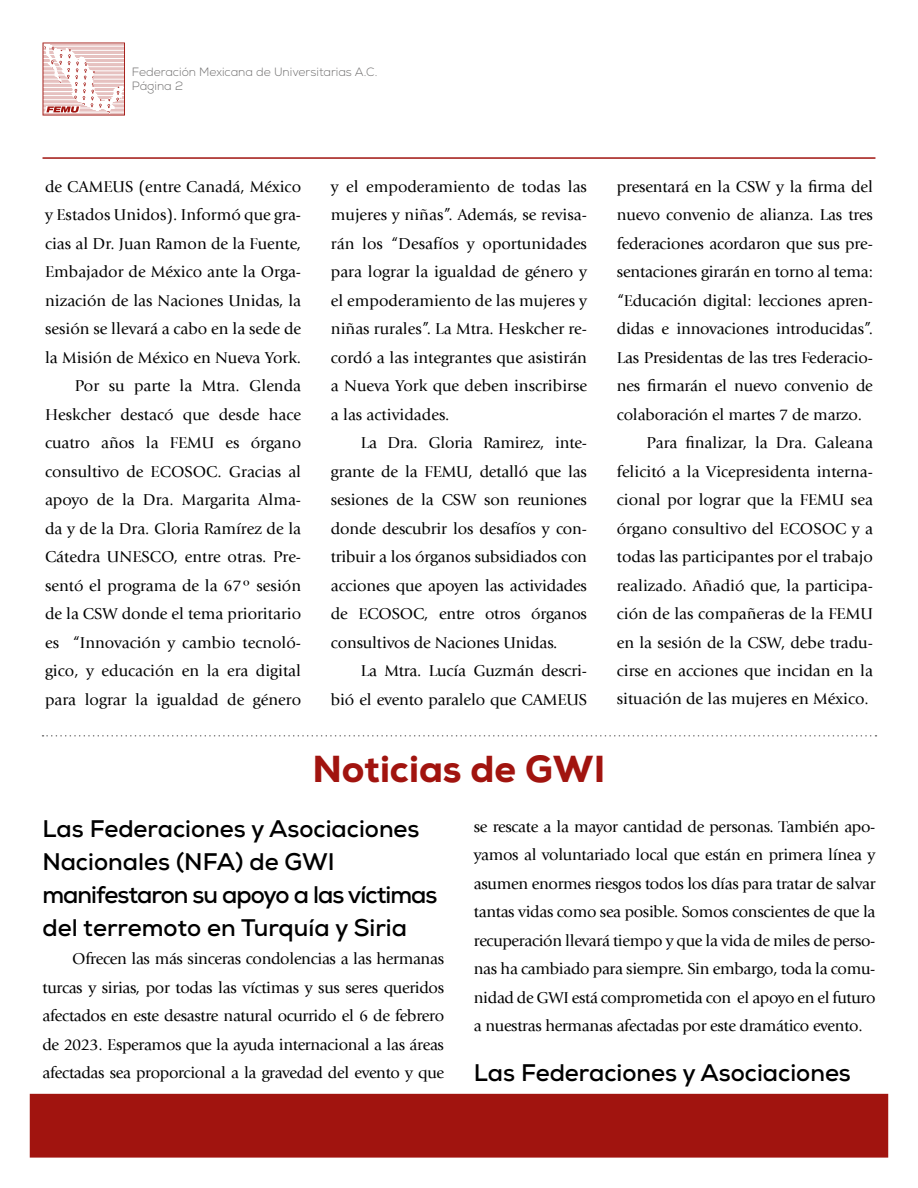
<style>
.page{position:relative;width:918px;height:1188px;background:#fff}
.page>*{position:absolute;margin:0;border:0;box-sizing:border-box;transform-origin:0 0}
.t1{font:800 37.5px "Nexa";color:#a1140f}
.t2{font:700 24px/33px "Nexa";color:#000}
.t3{font:16.5px/28.5px "Giovanni LT";color:#000;text-align:justify}
.t4{font:300 12px/14.4px "Nexa";color:#706f6f}
</style>
<div class="page">
<div style="left:30px;top:1094px;width:858px;height:64px;background:#a1140f"></div>
<svg style="left:43px;top:43px;width:82px;height:73px"></svg>
<hr style="left:43px;top:157px;width:832px;height:2px;background:#a11510">
<svg style="left:43px;top:735px;width:833px;height:2px"></svg>
<p class="t4" style="left:132px;top:65px;width:247px">Federación Mexicana de Universitarias A.C.<br>Página 2</p>
<p class="t3" style="left:45px;top:172px;width:258px;text-align:right">de CAMEUS (entre Canadá, México y Estados Unidos). Informó que gra&shy;cias al Dr. Juan Ramon de la Fuente,<br>Embajador de México ante la Orga&shy;nización de las Naciones Unidas, la sesión se llevará a cabo en la sede de la Misión de México en Nueva York.<br>Por su parte la Mtra. Glenda<br>Heskcher destacó que desde hace cuatro años la FEMU es órgano consultivo de ECOSOC. Gracias al apoyo de la Dra. Margarita Alma&shy;da y de la Dra. Gloria Ramírez de la<br>Cátedra UNESCO, entre otras. Pre&shy;sentó el programa de la 67º sesión de la CSW donde el tema prioritario es “Innovación y cambio tecnoló&shy;gico, y educación en la era digital para lograr la igualdad de género</p>
<p class="t3" style="left:331px;top:172px;width:258px">y el empoderamiento de todas las mujeres y niñas”. Además, se revisa&shy;rán los “Desafíos y oportunidades para lograr la igualdad de género y el empoderamiento de las mujeres y niñas rurales”. La Mtra. Heskcher re&shy;cordó a las integrantes que asistirán a Nueva York que deben inscribirse a las actividades.</p>
<p class="t3" style="left:331px;top:429px;width:258px;text-indent:30px">La Dra. Gloria Ramirez, inte&shy;grante de la FEMU, detalló que las sesiones de la CSW son reuniones donde descubrir los desafíos y con&shy;tribuir a los órganos subsidiados con acciones que apoyen las actividades de ECOSOC, entre otros órganos consultivos de Naciones Unidas.</p>
<p class="t3" style="left:331px;top:657px;width:258px;text-align:right">La Mtra. Lucía Guzmán descri-<br>bió el evento paralelo que CAMEUS</p>
<p class="t3" style="left:617px;top:172px;width:258px">presentará en la CSW y la firma del</p>
<p class="t3" style="left:617px;top:201px;width:258px">nuevo convenio de alianza. Las tres</p>
<p class="t3" style="left:617px;top:229px;width:258px">federaciones acordaron que sus pre-</p>
<p class="t3" style="left:617px;top:258px;width:258px">sentaciones girarán en torno al tema:</p>
<p class="t3" style="left:617px;top:286px;width:258px">“Educación digital: lecciones apren-</p>
<p class="t3" style="left:617px;top:315px;width:258px">didas e innovaciones introducidas”.</p>
<p class="t3" style="left:617px;top:343px;width:258px">Las Presidentas de las tres Federacio-</p>
<p class="t3" style="left:617px;top:372px;width:258px">nes firmarán el nuevo convenio de</p>
<p class="t3" style="left:617px;top:400px;width:247px">colaboración el martes 7 de marzo.</p>
<p class="t3" style="left:647px;top:429px;width:228px">Para finalizar, la Dra. Galeana</p>
<p class="t3" style="left:617px;top:457px;width:258px">felicitó a la Vicepresidenta interna-</p>
<p class="t3" style="left:617px;top:486px;width:258px">cional por lograr que la FEMU sea</p>
<p class="t3" style="left:617px;top:514px;width:258px">órgano consultivo del ECOSOC y a</p>
<p class="t3" style="left:617px;top:543px;width:258px">todas las participantes por el trabajo</p>
<p class="t3" style="left:617px;top:571px;width:258px">realizado. Añadió que, la participa-</p>
<p class="t3" style="left:617px;top:600px;width:258px">ción de las compañeras de la FEMU</p>
<p class="t3" style="left:617px;top:628px;width:258px">en la sesión de la CSW, debe tradu-</p>
<p class="t3" style="left:617px;top:657px;width:258px">cirse en acciones que incidan en la</p>
<p class="t3" style="left:617px;top:685px;width:254px">situación de las mujeres en México.</p>
<h1 class="t1" style="left:312px;top:745px;width:295px">Noticias de GWI</h1>
<h2 class="t2" style="left:43px;top:812px;width:396px">Las Federaciones y Asociaciones<br>Nacionales (NFA) de GWI manifestaron su apoyo a las víctimas del terremoto en Turquía y Siria</h2>
<p class="t3" style="left:43px;top:945px;width:403px;text-indent:30px">Ofrecen las más sinceras condolencias a las hermanas turcas y sirias, por todas las víctimas y sus seres queridos afectados en este desastre natural ocurrido el 6 de febrero de 2023. Esperamos que la ayuda internacional a las áreas afectadas sea proporcional a la gravedad del evento y que</p>
<p class="t3" style="left:474px;top:812px;width:403px">se rescate a la mayor cantidad de personas. También apo&shy;yamos al voluntariado local que están en primera línea y asumen enormes riesgos todos los días para tratar de salvar tantas vidas como sea posible. Somos conscientes de que la recuperación llevará tiempo y que la vida de miles de perso&shy;nas ha cambiado para siempre. Sin embargo, toda la comu&shy;nidad de GWI está comprometida con el apoyo en el futuro a nuestras hermanas afectadas por este dramático evento.</p>
<h2 class="t2" style="left:474px;top:1056px;width:379px">Las Federaciones y Asociaciones</h2>
</div>
